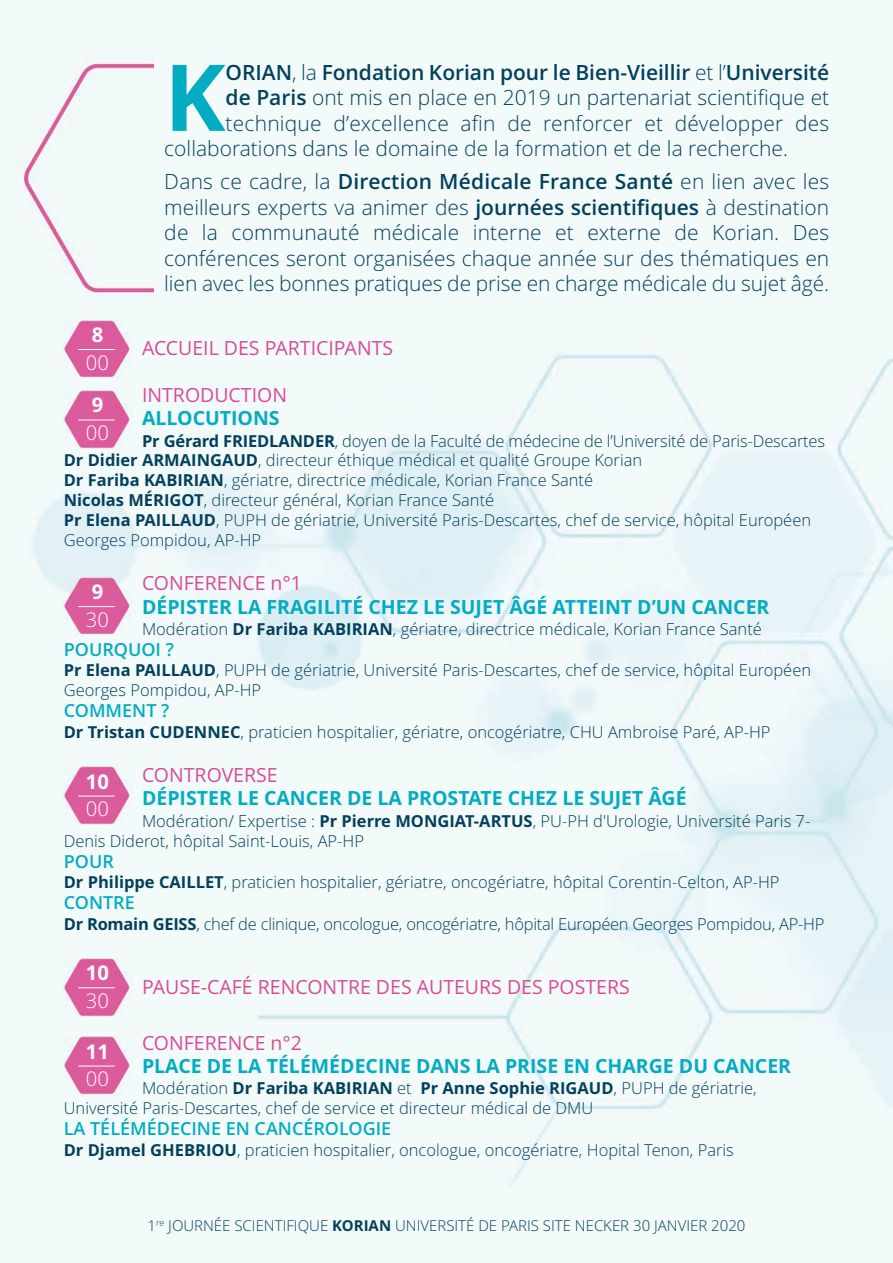
<style>
.page{position:relative;width:893px;height:1263px;background:#fff}
.page>*{position:absolute;margin:0;border:0;box-sizing:border-box;transform-origin:0 0}
.t1{font:700 92.4px "Open Sans";color:#03acc2}
.t2{font:300 21px/25.5px "Open Sans";color:#03405b;text-align:justify}
.t3{font:600 21px "Open Sans";color:#03405b}
.t4{font:300 20.25px "Open Sans";color:#fff}
.t5{font:700 20.25px "Open Sans";color:#fff}
.t6{font:700 19.5px "Open Sans";color:#03acc2}
.t7{font:19.5px "Open Sans";color:#d94a95}
.t8{font:600 18px "Open Sans";color:#03acc2}
.t9{font:300 16.5px/20px "Open Sans";color:#03405b}
.t10{font:300 15px "Open Sans";color:#03405b}
.s1{font-weight:300}
.s2{font-weight:600}
.s3{font-weight:700}
</style>
<div class="page">
<img style="left:0;top:0;width:893px;height:1263px">
<img style="left:64px;top:391px;width:69px;height:58px">
<hr style="left:78px;top:420px;width:37px;height:1px;background:#fff">
<img style="left:64px;top:320px;width:69px;height:59px">
<hr style="left:78px;top:349px;width:37px;height:1px;background:#fff">
<img style="left:64px;top:577px;width:69px;height:59px">
<hr style="left:78px;top:606px;width:37px;height:1px;background:#fff">
<img style="left:64px;top:767px;width:69px;height:58px">
<hr style="left:78px;top:796px;width:37px;height:1px;background:#fff">
<img style="left:64px;top:1037px;width:69px;height:58px">
<hr style="left:78px;top:1066px;width:37px;height:1px;background:#fff">
<img style="left:64px;top:958px;width:69px;height:59px">
<hr style="left:78px;top:987px;width:37px;height:1px;background:#fff">
<div style="left:16px;top:47px;width:137px;height:262px;background:#f2fafa"></div>
<p class="t1" style="left:164px;top:61px;width:63px">K</p>
<p class="t3" style="left:226px;top:60px;width:605px">ORIAN<span class="s1">, la</span> Fondation Korian pour le Bien-Vieillir <span class="s1">et l’</span>Université</p>
<p class="t2" style="left:226px;top:87px;width:605px"><span class="s2">de Paris</span> ont mis en place en 2019 un partenariat scientifique et</p>
<p class="t2" style="left:226px;top:113px;width:605px">technique d’excellence afin de renforcer et développer des</p>
<p class="t2" style="left:164px;top:138px;width:625px">collaborations dans le domaine de la formation et de la recherche.</p>
<p class="t2" style="left:164px;top:171px;width:666px">Dans ce cadre, la <span class="s2">Direction Médicale France Santé</span> en lien avec les meilleurs experts va animer des <span class="s2">journées scientifiques</span> à destination de la communauté médicale interne et externe de Korian. Des conférences seront organisées chaque année sur des thématiques en lien avec les bonnes pratiques de prise en charge médicale du sujet âgé.</p>
<p class="t5" style="left:92px;top:327px;width:13px">8</p>
<p class="t4" style="left:86px;top:354px;width:25px">00</p>
<p class="t7" style="left:142px;top:337px;width:253px">ACCUEIL DES PARTICIPANTS</p>
<p class="t7" style="left:142px;top:384px;width:147px">INTRODUCTION</p>
<p class="t6" style="left:142px;top:410px;width:139px">ALLOCUTIONS</p>
<p class="t9" style="left:142px;top:432px;width:685px"><span class="s3">Pr Gérard FRIEDLANDER</span>, doyen de la Faculté de médecine de l’Université de Paris-Descartes</p>
<p class="t9" style="left:64px;top:452px;width:580px"><span class="s3">Dr Didier ARMAINGAUD</span>, directeur éthique médical et qualité Groupe Korian</p>
<p class="t9" style="left:64px;top:472px;width:531px"><span class="s3">Dr Fariba KABIRIAN</span>, gériatre, directrice médicale, Korian France Santé</p>
<p class="t9" style="left:64px;top:492px;width:432px"><span class="s3">Nicolas MÉRIGOT</span>, directeur général, Korian France Santé</p>
<p class="t9" style="left:64px;top:512px;width:749px"><span class="s3">Pr Elena PAILLAUD</span>, PUPH de gériatrie, Université Paris-Descartes, chef de service, hôpital Européen<br>Georges Pompidou, AP-HP</p>
<p class="t7" style="left:142px;top:572px;width:161px">CONFERENCE n°1</p>
<p class="t6" style="left:142px;top:599px;width:629px">DÉPISTER LA FRAGILITÉ CHEZ LE SUJET ÂGÉ ATTEINT D’UN CANCER</p>
<p class="t9" style="left:142px;top:620px;width:621px">Modération <span class="s3">Dr Fariba KABIRIAN</span>, gériatre, directrice médicale, Korian France Santé</p>
<p class="t8" style="left:64px;top:639px;width:112px">POURQUOI ?</p>
<p class="t9" style="left:64px;top:662px;width:749px"><span class="s3">Pr Elena PAILLAUD</span>, PUPH de gériatrie, Université Paris-Descartes, chef de service, hôpital Européen<br>Georges Pompidou, AP-HP</p>
<p class="t8" style="left:64px;top:701px;width:107px">COMMENT ?</p>
<p class="t9" style="left:64px;top:724px;width:708px"><span class="s3">Dr Tristan CUDENNEC</span>, praticien hospitalier, gériatre, oncogériatre, CHU Ambroise Paré, AP-HP</p>
<p class="t7" style="left:142px;top:764px;width:137px">CONTROVERSE</p>
<p class="t6" style="left:142px;top:790px;width:546px">DÉPISTER LE CANCER DE LA PROSTATE CHEZ LE SUJET ÂGÉ</p>
<p class="t9" style="left:64px;top:812px;width:748px;text-indent:78px">Modération/ Expertise : <span class="s3">Pr Pierre MONGIAT-ARTUS</span>, PU-PH d'Urologie, Université Paris 7-<br>Denis Diderot, hôpital Saint-Louis, AP-HP</p>
<p class="t8" style="left:64px;top:851px;width:52px">POUR</p>
<p class="t9" style="left:64px;top:874px;width:717px"><span class="s3">Dr Philippe CAILLET</span>, praticien hospitalier, gériatre, oncogériatre, hôpital Corentin-Celton, AP-HP</p>
<p class="t8" style="left:64px;top:892px;width:73px">CONTRE</p>
<p class="t9" style="left:64px;top:915px;width:762px"><span class="s3">Dr Romain GEISS</span>, chef de clinique, oncologue, oncogériatre, hôpital Européen Georges Pompidou, AP-HP</p>
<p class="t5" style="left:92px;top:397px;width:13px">9</p>
<p class="t4" style="left:86px;top:425px;width:25px">00</p>
<p class="t5" style="left:92px;top:584px;width:13px">9</p>
<p class="t4" style="left:86px;top:611px;width:25px">30</p>
<p class="t5" style="left:86px;top:773px;width:25px">10</p>
<p class="t4" style="left:86px;top:801px;width:25px">00</p>
<p class="t5" style="left:86px;top:965px;width:25px">10</p>
<p class="t4" style="left:86px;top:993px;width:25px">30</p>
<p class="t7" style="left:142px;top:975px;width:489px">PAUSE-CAFÉ RENCONTRE DES AUTEURS DES POSTERS</p>
<p class="t7" style="left:142px;top:1031px;width:161px">CONFERENCE n°2</p>
<p class="t6" style="left:142px;top:1058px;width:651px">PLACE DE LA TÉLÉMÉDECINE DANS LA PRISE EN CHARGE DU CANCER</p>
<p class="t9" style="left:64px;top:1080px;width:695px;text-indent:78px">Modération <span class="s3">Dr Fariba KABIRIAN</span> et <span class="s3">Pr Anne Sophie RIGAUD</span>, PUPH de gériatrie,<br>Université Paris-Descartes, chef de service et directeur médical de DMU</p>
<p class="t8" style="left:64px;top:1119px;width:329px">LA TÉLÉMÉDECINE EN CANCÉROLOGIE</p>
<p class="t9" style="left:64px;top:1142px;width:672px"><span class="s3">Dr Djamel GHEBRIOU</span>, praticien hospitalier, oncologue, oncogériatre, Hopital Tenon, Paris</p>
<p class="t5" style="left:86px;top:1043px;width:25px">11</p>
<p class="t4" style="left:86px;top:1071px;width:25px">00</p>
<p class="t10" style="left:148px;top:1219px;width:599px">1<sup>re</sup> JOURNÉE SCIENTIFIQUE <span class="s3">KORIAN</span> UNIVERSITÉ DE PARIS SITE NECKER 30 JANVIER 2020</p>
</div>
